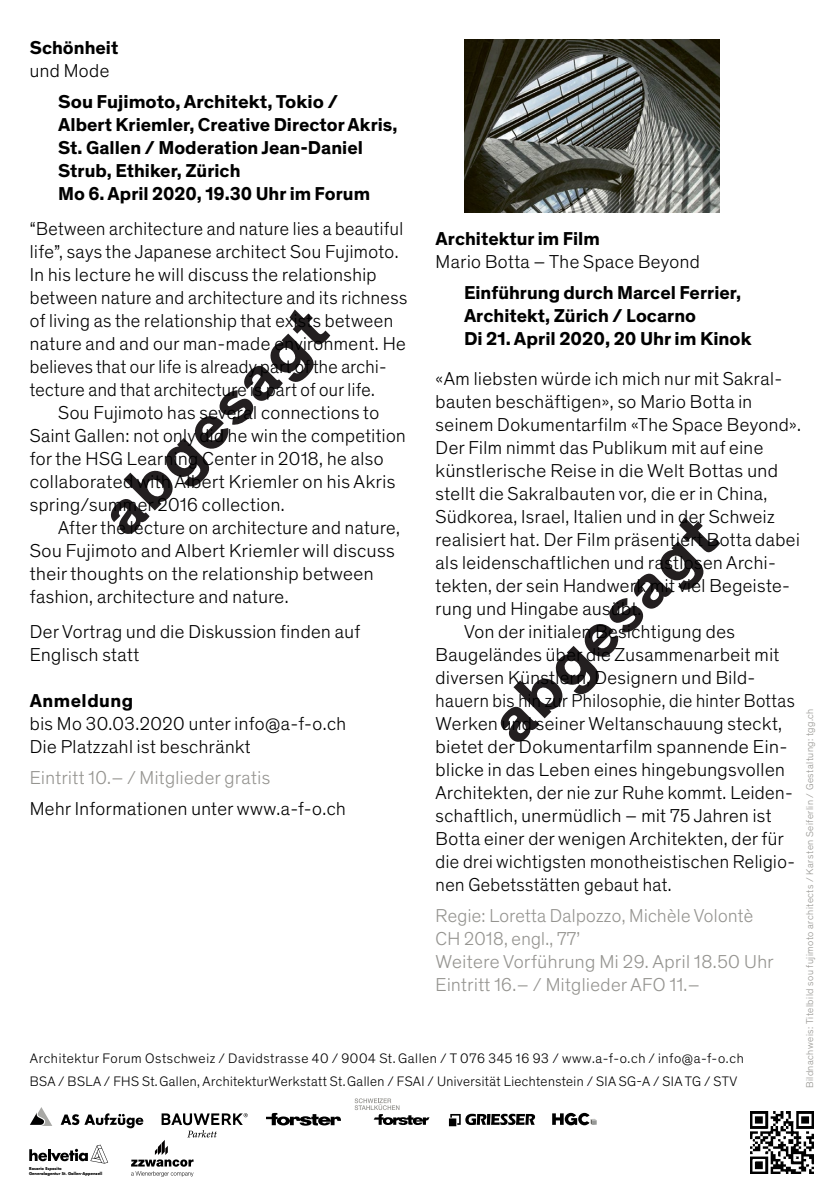
<style>
.page{position:relative;width:840px;height:1191px;background:#fff}
.page>*{position:absolute;margin:0;border:0;box-sizing:border-box;transform-origin:0 0}
.Text_9_5_light{font:700 64.8px "Theinhardt";color:#231f20}
.t1{font:300 19px/23px "Theinhardt";letter-spacing:.025em;color:#000}
.t2{font:700 19px/23px "Theinhardt";color:#000}
.t3{font:300 19px "Theinhardt";letter-spacing:.025em;color:#000;scale:.96 1}
.t4{font:300 19px/23px "Theinhardt";letter-spacing:.02em;color:#959490}
.t5{font:300 19px "Theinhardt";letter-spacing:.025em;color:#000;scale:.95 1}
.t6{font:300 14px/23px "Theinhardt";letter-spacing:.03em;color:#000}
.t7{font:300 10px "Theinhardt";letter-spacing:.05em;color:#959490}
.t8{font:700 4px/4.8px "Futura Std";letter-spacing:-.005em;color:#000}
.s1{font-weight:300}
.s2{font-weight:700}
.s3{color:#959490}
</style>
<div class="page">
<svg style="left:266px;top:1112px;width:75px;height:13px"></svg>
<svg style="left:552px;top:1112px;width:44px;height:13px"></svg>
<svg style="left:354px;top:1098px;width:75px;height:27px"></svg>
<svg style="left:448px;top:1113px;width:86px;height:13px"></svg>
<img style="left:750px;top:1111px;width:62px;height:62px">
<img style="left:464px;top:39px;width:255px;height:173px">
<svg style="left:29px;top:1107px;width:218px;height:69px"></svg>
<p class="t2" style="left:30px;top:37px;width:90px">Schönheit <span class="s1">und Mode</span></p>
<p class="t2" style="left:58px;top:91px;width:340px">Sou Fujimoto, Architekt, Tokio /<br>Albert Kriemler, Creative Director Akris, St. Gallen / Moderation Jean-Daniel Strub, Ethiker, Zürich<br>Mo 6. April 2020, 19.30 Uhr im Forum</p>
<p class="t3" style="left:30px;top:217px;width:390px">“Between architecture and nature lies a beautiful</p>
<p class="t1" style="left:30px;top:240px;width:370px">life”, says the Japanese architect Sou Fujimoto.</p>
<p class="t1" style="left:30px;top:263px;width:348px">In his lecture he will discuss the relationship</p>
<p class="t1" style="left:30px;top:286px;width:378px">between nature and architecture and its richness</p>
<p class="t1" style="left:30px;top:309px;width:364px">of living as the relationship that exists between</p>
<p class="t1" style="left:30px;top:332px;width:377px">nature and and our man-made environment. He</p>
<p class="t3" style="left:30px;top:355px;width:373px">believes that our life is already part of the archi-</p>
<p class="t3" style="left:30px;top:378px;width:361px">tecture and that architecture is part of our life.</p>
<p class="t1" style="left:58px;top:401px;width:322px">Sou Fujimoto has several connections to</p>
<p class="t1" style="left:30px;top:424px;width:377px">Saint Gallen: not only did he win the competition</p>
<p class="t1" style="left:30px;top:447px;width:355px">for the HSG Learning Center in 2018, he also</p>
<p class="t1" style="left:30px;top:470px;width:367px">collaborated with Albert Kriemler on his Akris</p>
<p class="t1" style="left:30px;top:493px;width:256px">spring/summer 2016 collection.</p>
<p class="t1" style="left:58px;top:516px;width:343px">After the lecture on architecture and nature,</p>
<p class="t1" style="left:30px;top:539px;width:366px">Sou Fujimoto and Albert Kriemler will discuss</p>
<p class="t1" style="left:30px;top:562px;width:345px">their thoughts on the relationship between</p>
<p class="t1" style="left:30px;top:585px;width:260px">fashion, architecture and nature.</p>
<p class="t1" style="left:30px;top:620px;width:332px">Der Vortrag und die Diskussion finden auf<br>Englisch statt</p>
<p class="t1" style="left:30px;top:689px;width:317px"><span class="s2">Anmeldung<br></span>bis Mo 30.03.2020 unter info@a-f-o.ch<br>Die Platzzahl ist beschränkt</p>
<p class="t1" style="left:30px;top:762px;width:317px;line-height:31px"><span class="s3">Eintritt 10.– / Mitglieder gratis<br></span>Mehr Informationen unter www.a-f-o.ch</p>
<p class="t1" style="left:435px;top:227px;width:265px"><span class="s2">Architektur im Film<br></span>Mario Botta – The Space Beyond</p>
<p class="t2" style="left:463px;top:281px;width:289px">Einführung durch Marcel Ferrier,<br>Architekt, Zürich / Locarno<br>Di 21. April 2020, 20 Uhr im Kinok</p>
<p class="t1" style="left:435px;top:367px;width:348px">«Am liebsten würde ich mich nur mit Sakral-</p>
<p class="t1" style="left:435px;top:390px;width:318px">bauten beschäftigen», so Mario Botta in</p>
<p class="t1" style="left:435px;top:413px;width:367px">seinem Dokumentarfilm «The Space Beyond».</p>
<p class="t1" style="left:435px;top:436px;width:329px">Der Film nimmt das Publikum mit auf eine</p>
<p class="t1" style="left:435px;top:459px;width:343px">künstlerische Reise in die Welt Bottas und</p>
<p class="t1" style="left:435px;top:482px;width:333px">stellt die Sakralbauten vor, die er in China,</p>
<p class="t1" style="left:435px;top:505px;width:340px">Südkorea, Israel, Italien und in der Schweiz</p>
<p class="t1" style="left:435px;top:528px;width:365px">realisiert hat. Der Film präsentiert Botta dabei</p>
<p class="t1" style="left:435px;top:551px;width:341px">als leidenschaftlichen und rastlosen Archi-</p>
<p class="t1" style="left:435px;top:574px;width:356px">tekten, der sein Handwerk mit viel Begeiste-</p>
<p class="t1" style="left:435px;top:597px;width:207px">rung und Hingabe ausübt.</p>
<p class="t1" style="left:464px;top:620px;width:272px">Von der initialen Besichtigung des</p>
<p class="t1" style="left:435px;top:643px;width:345px">Baugeländes über die Zusammenarbeit mit</p>
<p class="t1" style="left:435px;top:666px;width:321px">diversen Künstlern, Designern und Bild-</p>
<p class="t5" style="left:435px;top:689px;width:379px">hauern bis hin zur Philosophie, die hinter Bottas</p>
<p class="t1" style="left:435px;top:712px;width:348px">Werken und seiner Weltanschauung steckt,</p>
<p class="t1" style="left:435px;top:735px;width:353px">bietet der Dokumentarfilm spannende Ein-</p>
<p class="t1" style="left:435px;top:758px;width:350px">blicke in das Leben eines hingebungsvollen</p>
<p class="t1" style="left:435px;top:781px;width:358px">Architekten, der nie zur Ruhe kommt. Leiden-</p>
<p class="t1" style="left:435px;top:804px;width:337px">schaftlich, unermüdlich – mit 75 Jahren ist</p>
<p class="t1" style="left:435px;top:827px;width:350px">Botta einer der wenigen Architekten, der für</p>
<p class="t1" style="left:435px;top:850px;width:360px">die drei wichtigsten monotheistischen Religio-</p>
<p class="t1" style="left:435px;top:873px;width:237px">nen Gebetsstätten gebaut hat.</p>
<p class="t4" style="left:435px;top:904px;width:339px">Regie: Loretta Dalpozzo, Michèle Volontè CH 2018, engl., 77’<br>Weitere Vorführung Mi 29. April 18.50 Uhr Eintritt 16.– / Mitglieder AFO 11.–</p>
<p class="Text_9_5_light" style="left:82px;top:495px;width:291px;rotate:-45deg">abgesagt</p>
<p class="Text_9_5_light" style="left:472px;top:703px;width:291px;rotate:-45deg">abgesagt</p>
<p class="t7" style="left:803px;top:1088px;width:381px;rotate:-90deg">Bildnachweis: Titelbild sou fujimoto architects / Karsten Seiferlin / Gestaltung: tgg.ch</p>
<p class="t6" style="left:30px;top:1047px;width:715px">Architektur Forum Ostschweiz / Davidstrasse 40 / 9004 St. Gallen / T 076 345 16 93 / www.a-f-o.ch / info@a-f-o.ch<br>BSA / BSLA / FHS St. Gallen, ArchitekturWerkstatt St. Gallen / FSAI / Universität Liechtenstein / SIA SG-A / SIA TG / STV</p>
<p class="t8" style="left:29px;top:1166px;width:75px">Rosario Esposito<br>Generalagentur St. Gallen-Appenzell</p>
</div>
